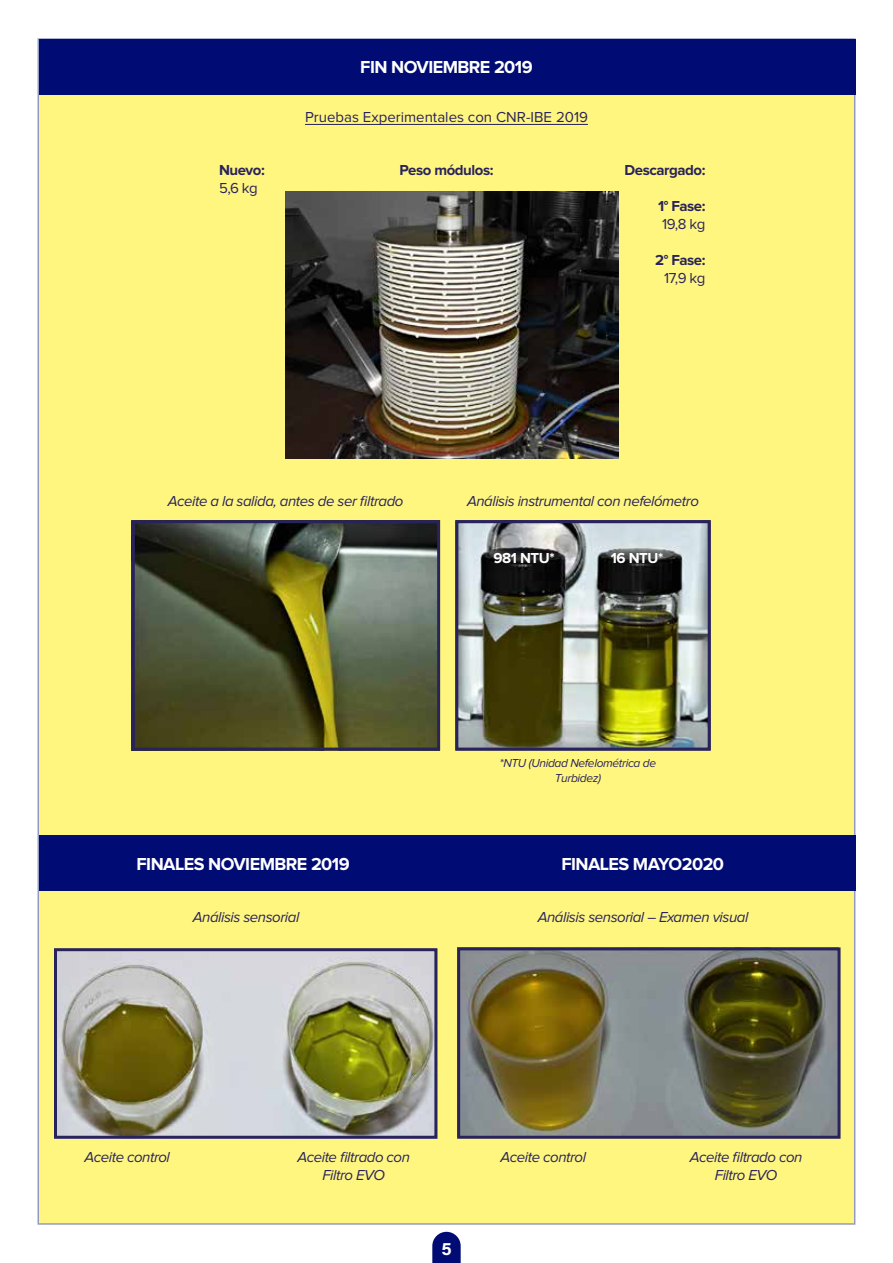
<style>
.page{position:relative;width:893px;height:1263px;background:#fff}
.page>*{position:absolute;margin:0;border:0;box-sizing:border-box;transform-origin:0 0}
.t1{font:700 18px "Proxima Nova";letter-spacing:-.03em;color:#fff}
.t2{font:700 18px "Acumin Pro";color:#fff}
.t3{font:italic 15px/18px "Proxima Nova";letter-spacing:-.03em;color:#29235c;text-align:center}
.t4{font:15px "Proxima Nova";color:#29235c}
.t5{font:700 15px "Proxima Nova";letter-spacing:-.03em;color:#29235c}
.t6{font:700 15px "Proxima Nova";letter-spacing:-.03em;color:#fff}
.t7{font:italic 12px/15px "Proxima Nova";letter-spacing:-.03em;color:#29235c;text-align:center}
</style>
<div class="page">
<svg style="left:432px;top:1232px;width:29px;height:31px"></svg>
<div style="left:38px;top:38px;width:817px;height:1187px;background:#fff680"></div>
<img style="left:58px;top:952px;width:375px;height:183px">
<img style="left:459px;top:524px;width:248px;height:222px">
<div style="left:455px;top:520px;width:256px;height:230px;border:3px solid #29235c"></div>
<div style="left:54px;top:948px;width:383px;height:191px;border:3px solid #29235c"></div>
<img style="left:136px;top:524px;width:300px;height:222px">
<div style="left:132px;top:520px;width:308px;height:230px;border:3px solid #29235c"></div>
<img style="left:461px;top:951px;width:375px;height:184px">
<div style="left:457px;top:947px;width:383px;height:192px;border:3px solid #29235c"></div>
<div style="left:39px;top:40px;width:816px;height:55px;background:#000c74"></div>
<img style="left:285px;top:191px;width:333px;height:267px">
<hr style="left:305px;top:124px;width:283px;height:1px;background:#29235c">
<div style="left:39px;top:836px;width:816px;height:55px;background:#000c74"></div>
<p class="t5" style="left:219px;top:163px;width:47px">Nuevo:</p>
<p class="t4" style="left:219px;top:181px;width:40px">5,6 kg</p>
<p class="t1" style="left:360px;top:59px;width:174px">FIN NOVIEMBRE 2019</p>
<p class="t4" style="left:305px;top:111px;width:284px">Pruebas Experimentales con CNR-IBE 2019</p>
<p class="t5" style="left:400px;top:163px;width:95px">Peso módulos:</p>
<p class="t5" style="left:625px;top:163px;width:82px">Descargado:</p>
<p class="t5" style="left:658px;top:199px;width:49px">1° Fase:</p>
<p class="t4" style="left:662px;top:217px;width:45px">19,8 kg</p>
<p class="t5" style="left:655px;top:253px;width:52px">2° Fase:</p>
<p class="t4" style="left:664px;top:271px;width:43px">17,9 kg</p>
<p class="t3" style="left:168px;top:493px;width:237px">Aceite a la salida, antes de ser filtrado</p>
<p class="t3" style="left:467px;top:493px;width:234px">Análisis instrumental con nefelómetro</p>
<p class="t6" style="left:494px;top:552px;width:63px">981 NTU*</p>
<p class="t6" style="left:611px;top:552px;width:54px">16 NTU*</p>
<p class="t7" style="left:500px;top:756px;width:158px">*NTU (Unidad Nefelométrica de<br>Turbidez)</p>
<p class="t1" style="left:137px;top:856px;width:215px">FINALES NOVIEMBRE 2019</p>
<p class="t1" style="left:561px;top:856px;width:164px">FINALES MAYO2020</p>
<p class="t3" style="left:193px;top:909px;width:108px">Análisis sensorial</p>
<p class="t3" style="left:538px;top:909px;width:212px">Análisis sensorial – Examen visual</p>
<p class="t3" style="left:84px;top:1148px;width:87px">Aceite control</p>
<p class="t3" style="left:297px;top:1148px;width:114px">Aceite filtrado con</p>
<p class="t3" style="left:500px;top:1148px;width:87px">Aceite control</p>
<p class="t3" style="left:322px;top:1166px;width:64px">Filtro EVO</p>
<p class="t2" style="left:441px;top:1236px;width:12px">5</p>
<p class="t3" style="left:690px;top:1148px;width:114px">Aceite filtrado con<br>Filtro EVO</p>
</div>
